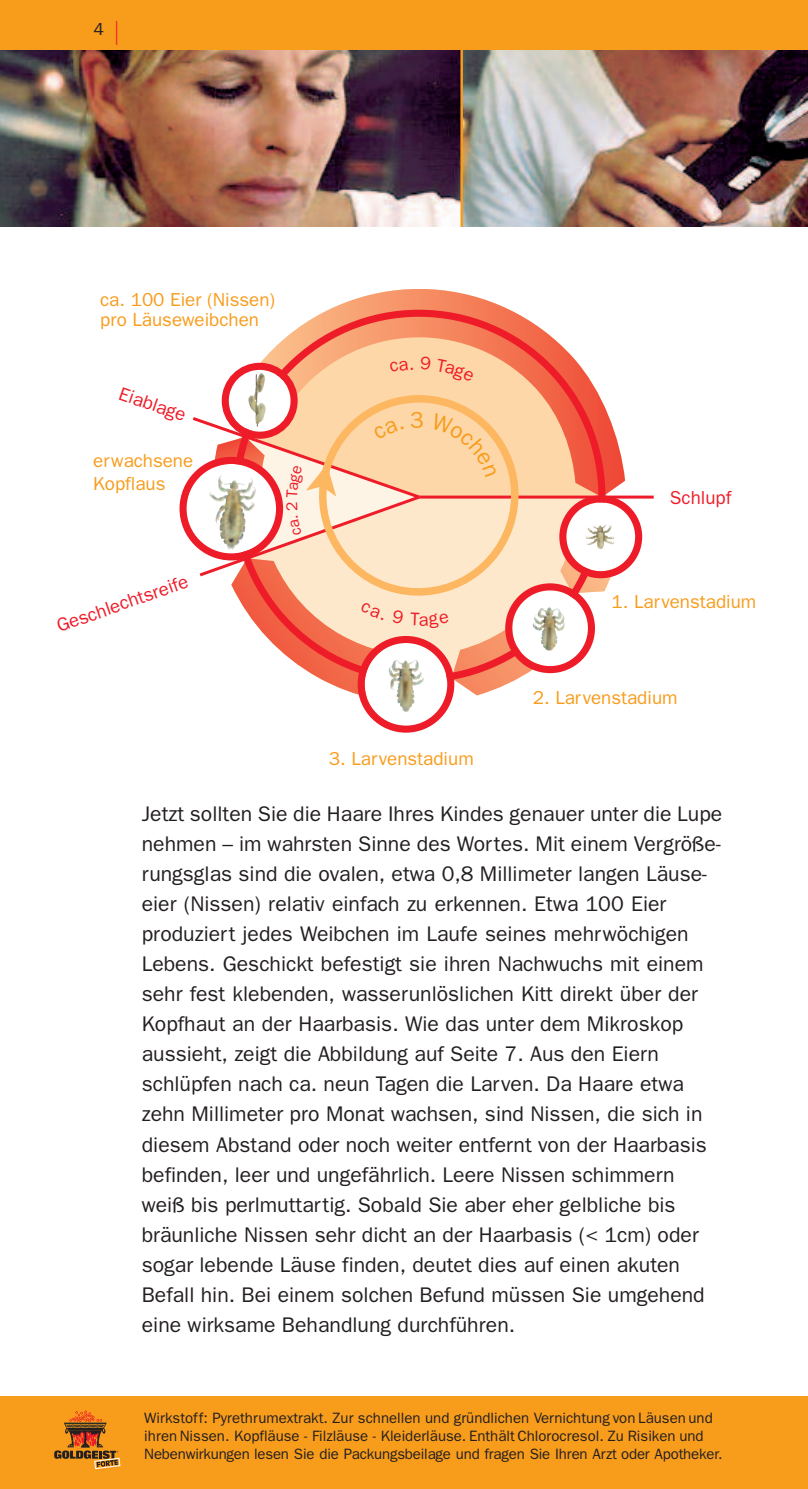
<style>
.page{position:relative;width:808px;height:1489px;background:#fff}
.page>*{position:absolute;margin:0;border:0;box-sizing:border-box;transform-origin:0 0}
.t1{font:21.25px/30px "Franklin Gothic";color:#231f20}
.t2{font:18.75px/22.5px "Franklin Gothic";color:#f89c1c}
.t3{font:18.75px "Franklin Gothic";color:#ee1c28}
.t4{font:17.5px "Franklin Gothic";color:#231f20}
.t5{font:15px/18px "Franklin Gothic";color:#231f20}
.s1{font-size:35px;color:#ee1c28}
</style>
<div class="page">
<img style="left:0;top:50px;width:460px;height:177px">
<img style="left:463px;top:50px;width:345px;height:177px">
<hr style="left:460px;top:50px;width:3px;height:177px;background:#f89c1c">
<svg style="left:231px;top:583px;width:280px;height:113px"></svg>
<svg style="left:328px;top:289px;width:297px;height:206px"></svg>
<div style="left:0;top:0;width:808px;height:50px;background:#f89c1c"></div>
<hr style="left:419px;top:495px;width:235px;height:3px;background:#ee1c28">
<svg style="left:232px;top:310px;width:373px;height:372px"></svg>
<svg style="left:358px;top:636px;width:96px;height:96px"></svg>
<svg style="left:505px;top:495px;width:137px;height:178px"></svg>
<svg style="left:306px;top:382px;width:225px;height:226px"></svg>
<div style="left:0;top:1396px;width:808px;height:92px;background:#f89c1c"></div>
<svg style="left:54px;top:1410px;width:66px;height:58px"></svg>
<svg style="left:179px;top:356px;width:318px;height:222px"></svg>
<svg style="left:360px;top:602px;width:23px;height:18px"></svg>
<svg style="left:392px;top:610px;width:12px;height:14px"></svg>
<svg style="left:410px;top:612px;width:39px;height:16px"></svg>
<p class="t4" style="left:94px;top:19px;width:27px">4 <span class="s1">|</span></p>
<p class="t2" style="left:100px;top:290px;width:177px;line-height:19.5px">ca. 100 Eier (Nissen) pro Läuseweibchen</p>
<p class="t3" style="left:123px;top:382px;width:71px;rotate:19deg">Eiablage</p>
<p class="t2" style="left:93px;top:449px;width:101px">erwachsene<br>Kopflaus</p>
<p class="t3" style="left:54px;top:615px;width:140px;rotate:-19deg">Geschlechtsreife</p>
<p class="t2" style="left:329px;top:746px;width:146px">3. Larvenstadium</p>
<p class="t3" style="left:670px;top:486px;width:63px">Schlupf</p>
<p class="t2" style="left:612px;top:590px;width:146px">1. Larvenstadium</p>
<p class="t2" style="left:533px;top:686px;width:146px">2. Larvenstadium</p>
<p class="t1" style="left:142px;top:799px;width:582px">Jetzt sollten Sie die Haare Ihres Kindes genauer unter die Lupe nehmen – im wahrsten Sinne des Wortes. Mit einem Vergröße&shy;rungsglas sind die ovalen, etwa 0,8 Millimeter langen Läuse&shy;eier (Nissen) relativ einfach zu erkennen. Etwa 100 Eier produziert jedes Weibchen im Laufe seines mehrwöchigen Lebens. Geschickt befestigt sie ihren Nachwuchs mit einem sehr fest klebenden, wasserunlöslichen Kitt direkt über der Kopfhaut an der Haarbasis. Wie das unter dem Mikroskop aussieht, zeigt die Abbildung auf Seite 7. Aus den Eiern schlüpfen nach ca. neun Tagen die Larven. Da Haare etwa zehn Millimeter pro Monat wachsen, sind Nissen, die sich in diesem Abstand oder noch weiter entfernt von der Haarbasis befinden, leer und ungefährlich. Leere Nissen schimmern weiß bis perlmuttartig. Sobald Sie aber eher gelbliche bis bräunliche Nissen sehr dicht an der Haarbasis (&lt; 1cm) oder sogar lebende Läuse finden, deutet dies auf einen akuten Befall hin. Bei einem solchen Befund müssen Sie umgehend eine wirksame Behandlung durchführen.</p>
<p class="t5" style="left:144px;top:1408px;width:580px">Wirkstoff: Pyrethrumextrakt. Zur schnellen und gründlichen Vernichtung von Läusen und ihren Nissen. Kopfläuse - Filzläuse - Kleiderläuse. Enthält Chlorocresol. Zu Risiken und<br>Nebenwirkungen lesen Sie die Packungsbeilage und fragen Sie Ihren Arzt oder Apotheker.</p>
</div>
